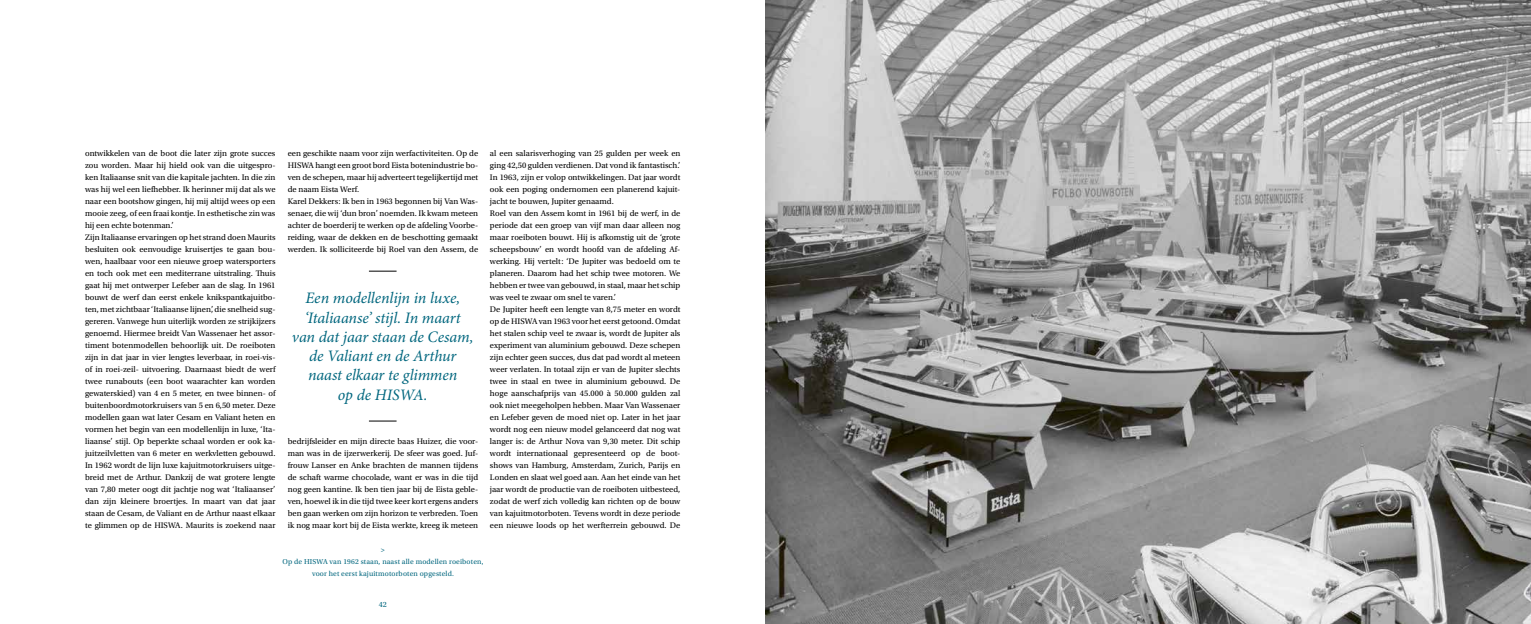
<style>
.page{position:relative;width:1531px;height:624px;background:#fff}
.page>*{position:absolute;margin:0;border:0;box-sizing:border-box;transform-origin:0 0}
.t1{font:italic 16px/19.2px "Minion Pro";letter-spacing:-.005em;color:#00667e;text-align:center}
.t2{font:8.5px/12px "Utopia Std";color:#000}
.t3{font:8px "Utopia Std";color:#00667e}
.t4{font:7.5px/12px "Utopia Std";letter-spacing:.02em;color:#00667e;text-align:center}
</style>
<div class="page">
<svg style="left:369px;top:421px;width:27px;height:1px"></svg>
<svg style="left:369px;top:271px;width:27px;height:1px"></svg>
<img style="left:765px;top:0;width:766px;height:624px">
<p class="t2" style="left:85px;top:147px;width:192px">ontwikkelen van de boot die later zijn grote succes zou worden. Maar hij hield ook van die uitgespro&shy;ken Italiaanse snit van die kapitale jachten. In die zin was hij wel een liefhebber. Ik herinner mij dat als we naar een bootshow gingen, hij mij altijd wees op een mooie zeeg, of een fraai kontje. In esthetische zin was hij een echte botenman.’<br>Zijn Italiaanse ervaringen op het strand doen Maurits besluiten ook eenvoudige kruisertjes te gaan bou&shy;wen, haalbaar voor een nieuwe groep watersporters en toch ook met een mediterrane uitstraling. Thuis gaat hij met ontwerper Lefeber aan de slag. In 1961 bouwt de werf dan eerst enkele knikspantkajuitbo&shy;ten, met zichtbaar ‘Italiaanse lijnen’, die snelheid sug&shy;gereren. Vanwege hun uiterlijk worden ze strijkijzers genoemd. Hiermee breidt Van Wassenaer het assor&shy;timent botenmodellen behoorlijk uit. De roeiboten zijn in dat jaar in vier lengtes leverbaar, in roei-vis&shy;of in roei-zeil- uitvoering. Daarnaast biedt de werf twee runabouts (een boot waarachter kan worden gewaterskied) van 4 en 5 meter, en twee binnen- of buitenboordmotorkruisers van 5 en 6,50 meter. Deze modellen gaan wat later Cesam en Valiant heten en vormen het begin van een modellenlijn in luxe, ‘Ita&shy;liaanse’ stijl. Op beperkte schaal worden er ook ka&shy;juitzeilvletten van 6 meter en werkvletten gebouwd.<br>In 1962 wordt de lijn luxe kajuitmotorkruisers uitge&shy;breid met de Arthur. Dankzij de wat grotere lengte van 7,80 meter oogt dit jachtje nog wat ‘Italiaanser’ dan zijn kleinere broertjes. In maart van dat jaar staan de Cesam, de Valiant en de Arthur naast elkaar te glimmen op de HISWA. Maurits is zoekend naar</p>
<p class="t2" style="left:288px;top:147px;width:192px">een geschikte naam voor zijn werfactiviteiten. Op de HISWA hangt een groot bord Eista botenindustrie bo&shy;ven de schepen, maar hij adverteert tegelijkertijd met de naam Eista Werf.<br>Karel Dekkers: Ik ben in 1963 begonnen bij Van Was&shy;senaer, die wij ‘dun bron’ noemden. Ik kwam meteen achter de boerderij te werken op de afdeling Voorbe&shy;reiding, waar de dekken en de beschotting gemaakt werden. Ik solliciteerde bij Roel van den Assem, de</p>
<h1 class="t1" style="left:292px;top:289px;width:183px">Een modellenlijn in luxe, ‘Italiaanse’ stijl. In maart van dat jaar staan de Cesam, de Valiant en de Arthur naast elkaar te glimmen<br>op de HISWA.</h1>
<p class="t2" style="left:288px;top:435px;width:192px;text-align:justify">bedrijfsleider en mijn directe baas Huizer, die voor&shy;man was in de ijzerwerkerij. De sfeer was goed. Juf&shy;frouw Lanser en Anke brachten de mannen tijdens de schaft warme chocolade, want er was in die tijd nog geen kantine. Ik ben tien jaar bij de Eista geble&shy;ven, hoewel ik in die tijd twee keer kort ergens anders ben gaan werken om zijn horizon te verbreden. Toen ik nog maar kort bij de Eista werkte, kreeg ik meteen</p>
<p class="t2" style="left:490px;top:147px;width:192px">al een salarisverhoging van 25 gulden per week en ging 42,50 gulden verdienen. Dat vond ik fantastisch.’ In 1963, zijn er volop ontwikkelingen. Dat jaar wordt ook een poging ondernomen een planerend kajuit&shy;jacht te bouwen, Jupiter genaamd.<br>Roel van den Assem komt in 1961 bij de werf, in de periode dat een groep van vijf man daar alleen nog maar roeiboten bouwt. Hij is afkomstig uit de ‘grote scheepsbouw’ en wordt hoofd van de afdeling Af&shy;werking. Hij vertelt: ‘De Jupiter was bedoeld om te planeren. Daarom had het schip twee motoren. We hebben er twee van gebouwd, in staal, maar het schip was veel te zwaar om snel te varen.’<br>De Jupiter heeft een lengte van 8,75 meter en wordt op de HISWA van 1963 voor het eerst getoond. Omdat het stalen schip veel te zwaar is, wordt de Jupiter als experiment van aluminium gebouwd. Deze schepen zijn echter geen succes, dus dat pad wordt al meteen weer verlaten. In totaal zijn er van de Jupiter slechts twee in staal en twee in aluminium gebouwd. De hoge aanschafprijs van 45.000 à 50.000 gulden zal ook niet meegeholpen hebben. Maar Van Wassenaer en Lefeber geven de moed niet op. Later in het jaar wordt nog een nieuw model gelanceerd dat nog wat langer is: de Arthur Nova van 9,30 meter. Dit schip wordt internationaal gepresenteerd op de boot&shy;shows van Hamburg, Amsterdam, Zurich, Parijs en Londen en slaat wel goed aan. Aan het einde van het jaar wordt de productie van de roeiboten uitbesteed, zodat de werf zich volledig kan richten op de bouw van kajuitmotorboten. Tevens wordt in deze periode een nieuwe loods op het werfterrein gebouwd. De</p>
<p class="t4" style="left:282px;top:544px;width:203px">&gt;<br>Op de HISWA van 1962 staan, naast alle modellen roeiboten, voor het eerst kajuitmotorboten opgesteld.</p>
<p class="t3" style="left:379px;top:600px;width:10px">42</p>
</div>
